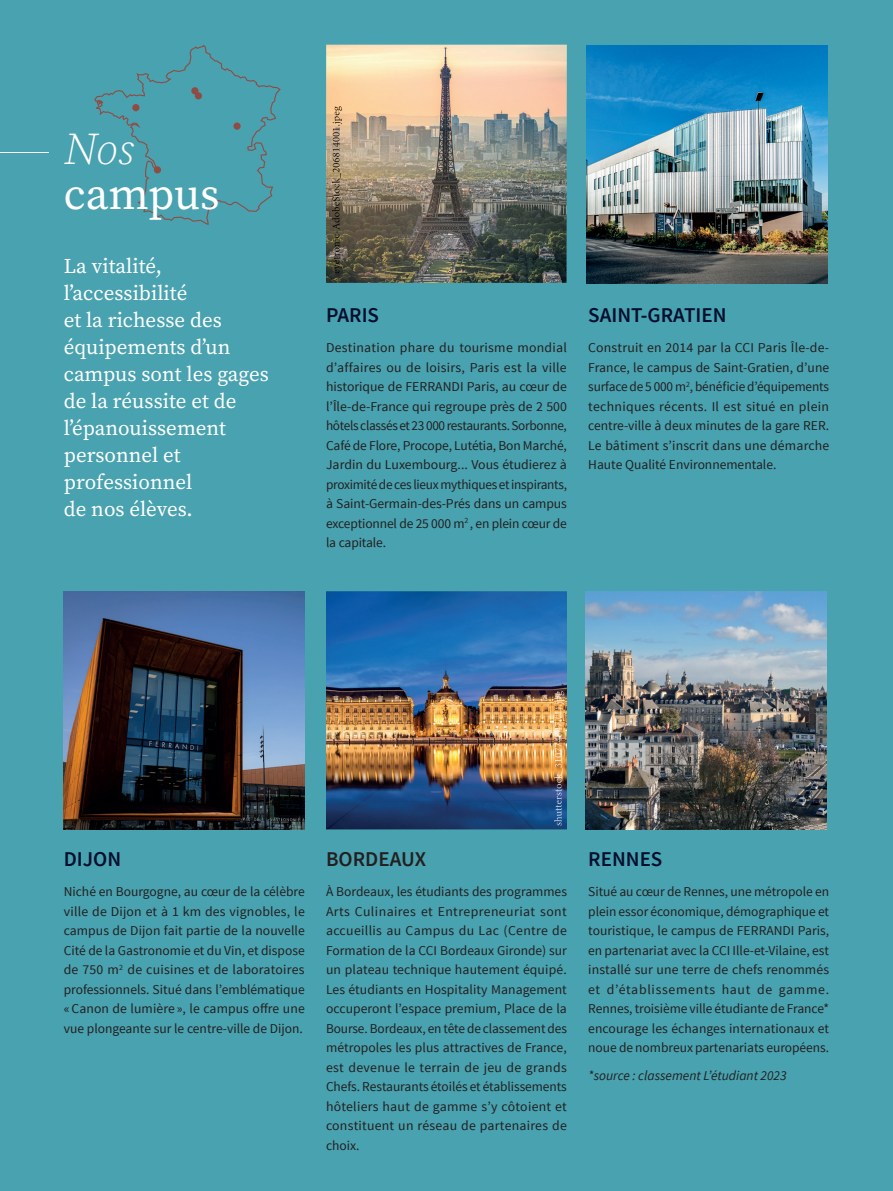
<style>
.page{position:relative;width:893px;height:1191px;background:#49a2af}
.page>*{position:absolute;margin:0;border:0;box-sizing:border-box;transform-origin:0 0}
.t1{font:45px "Source Serif Variable";letter-spacing:-.005em;color:#fff}
.t2{font:italic 45px "Source Serif Variable";color:#fff}
.t3{font:21px/27px "Source Serif Variable";color:#fff}
.t4{font:600 21px "Source Sans Pro";color:#000d2e}
.t5{font:600 21px "Source Sans Pro";color:#231f20}
.t6{font:13.5px/19.5px "Source Sans Pro";color:#231f20;text-align:justify}
.t7{font:italic 13.5px "Source Sans Pro";color:#231f20}
</style>
<div class="page">
<hr style="left:0;top:152px;width:49px;height:1px;background:#fff">
<img style="left:326px;top:45px;width:241px;height:238px">
<img style="left:326px;top:591px;width:241px;height:238px">
<img style="left:64px;top:591px;width:241px;height:238px">
<img style="left:585px;top:591px;width:241px;height:238px">
<svg style="left:94px;top:45px;width:187px;height:180px"></svg>
<div style="left:195px;top:92px;width:7px;height:7px;background:#904c43;border-radius:50%"></div>
<div style="left:132px;top:104px;width:7px;height:7px;background:#904c43;border-radius:50%"></div>
<div style="left:154px;top:166px;width:7px;height:7px;background:#904c43;border-radius:50%"></div>
<div style="left:191px;top:87px;width:7px;height:7px;background:#904c43;border-radius:50%"></div>
<div style="left:233px;top:122px;width:8px;height:8px;background:#904c43;border-radius:50%"></div>
<img style="left:586px;top:46px;width:241px;height:237px">
<img style="left:332px;top:106px;width:10px;height:167px">
<img style="left:554px;top:691px;width:10px;height:134px">
<h1 class="t2" style="left:64px;top:118px;width:71px">Nos</h1>
<h1 class="t1" style="left:64px;top:164px;width:158px">campus</h1>
<h2 class="t3" style="left:64px;top:252px;width:207px">La vitalité, l’accessibilité<br>et la richesse des équipements d’un campus sont les gages de la réussite et de l’épanouissement personnel et professionnel<br>de nos élèves.</h2>
<h2 class="t4" style="left:326px;top:302px;width:55px">PARIS</h2>
<p class="t6" style="left:326px;top:338px;width:243px">Destination phare du tourisme mondial d’affaires ou de loisirs, Paris est la ville historique de FERRANDI Paris, au cœur de l’Île-de-France qui regroupe près de 2 500 hôtels classés et 23 000 restaurants. Sorbonne, Café de Flore, Procope, Lutétia, Bon Marché, Jardin du Luxembourg... Vous étudierez à proximité de ces lieux mythiques et inspirants, à Saint-Germain-des-Prés dans un campus exceptionnel de 25 000 m<sup>2</sup> , en plein cœur de la capitale.</p>
<h2 class="t4" style="left:588px;top:302px;width:140px">SAINT-GRATIEN</h2>
<p class="t6" style="left:588px;top:338px;width:243px">Construit en 2014 par la CCI Paris Île-de-France, le campus de Saint-Gratien, d’une surface de 5 000 m<sup>2</sup>, bénéficie d’équipements techniques récents. Il est situé en plein centre-ville à deux minutes de la gare RER.<br>Le bâtiment s’inscrit dans une démarche Haute Qualité Environnementale.</p>
<h2 class="t4" style="left:64px;top:846px;width:59px">DIJON</h2>
<p class="t6" style="left:64px;top:882px;width:243px">Niché en Bourgogne, au cœur de la célèbre ville de Dijon et à 1 km des vignobles, le campus de Dijon fait partie de la nouvelle Cité de la Gastronomie et du Vin, et dispose de 750 m<sup>2</sup> de cuisines et de laboratoires professionnels. Situé dans l’emblématique « Canon de lumière », le campus offre une vue plongeante sur le centre-ville de Dijon.</p>
<h2 class="t5" style="left:326px;top:846px;width:102px">BORDEAUX</h2>
<p class="t6" style="left:326px;top:882px;width:243px">À Bordeaux, les étudiants des programmes Arts Culinaires et Entrepreneuriat sont accueillis au Campus du Lac (Centre de Formation de la CCI Bordeaux Gironde) sur un plateau technique hautement équipé.<br>Les étudiants en Hospitality Management occuperont l’espace premium, Place de la Bourse. Bordeaux, en tête de classement des métropoles les plus attractives de France, est devenue le terrain de jeu de grands Chefs. Restaurants étoilés et établissements hôteliers haut de gamme s’y côtoient et constituent un réseau de partenaires de choix.</p>
<h2 class="t4" style="left:588px;top:846px;width:76px">RENNES</h2>
<p class="t6" style="left:588px;top:882px;width:243px">Situé au cœur de Rennes, une métropole en plein essor économique, démographique et touristique, le campus de FERRANDI Paris, en partenariat avec la CCI Ille-et-Vilaine, est installé sur une terre de chefs renommés et d’établissements haut de gamme.<br>Rennes, troisième ville étudiante de France* encourage les échanges internationaux et noue de nombreux partenariats européens.</p>
<p class="t7" style="left:588px;top:1067px;width:200px">*source : classement L’étudiant 2023</p>
</div>
